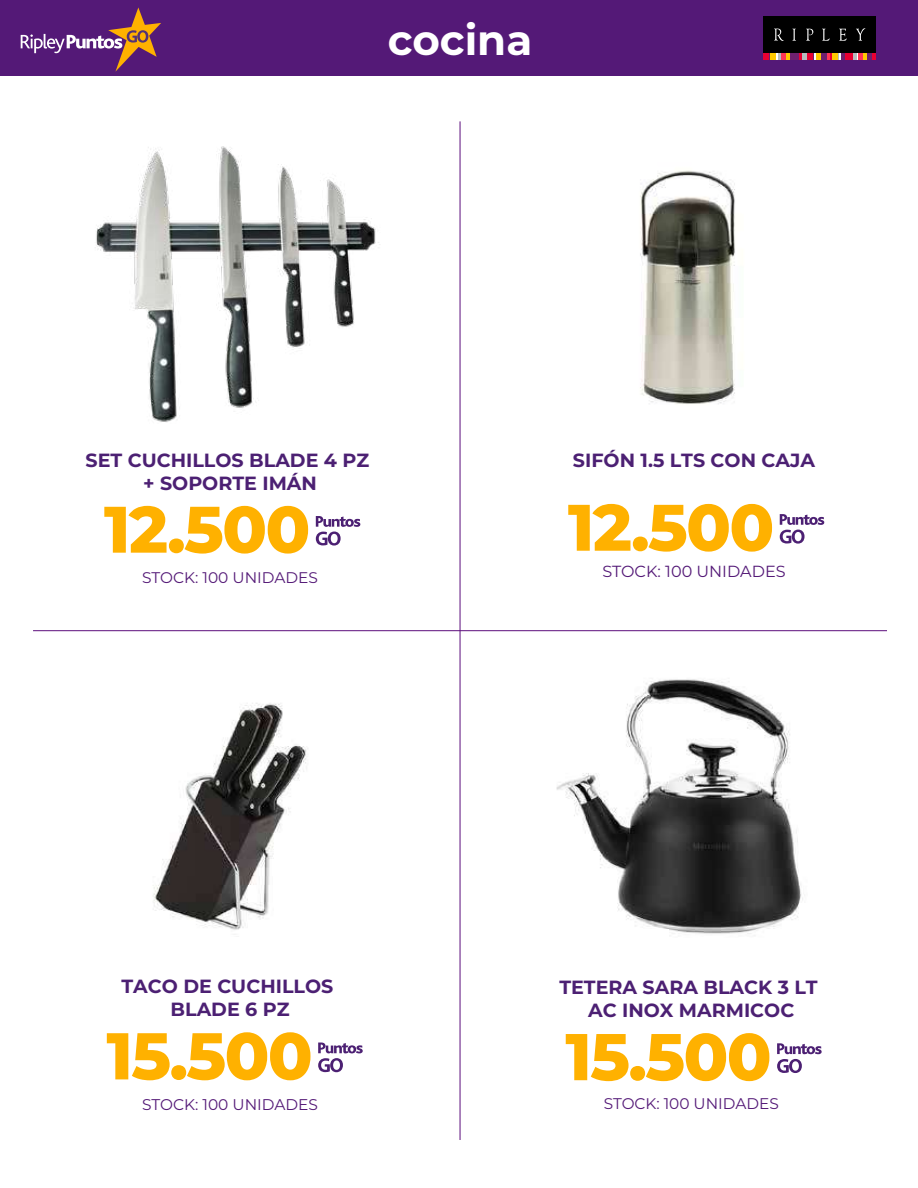
<style>
.page{position:relative;width:918px;height:1188px;background:#fff}
.page>*{position:absolute;margin:0;border:0;box-sizing:border-box;transform-origin:0 0}
.t1{font:800 66px "Montserrat";letter-spacing:-.025em;color:#ffb100}
.t2{font:800 65.55px "Montserrat";letter-spacing:-.025em;color:#ffb100}
.t3{font:700 42px "Montserrat";color:#fff}
.t4{font:700 19.05px/23.1px "Montserrat";color:#4c2073;text-align:center}
.t5{font:16.05px "Montserrat";color:#541977}
.t6{font:15.45px "Montserrat";color:#541977}
</style>
<div class="page">
<img style="left:640px;top:170px;width:95px;height:234px">
<svg style="left:780px;top:514px;width:44px;height:30px"></svg>
<svg style="left:318px;top:1043px;width:45px;height:29px"></svg>
<img style="left:153px;top:703px;width:155px;height:227px">
<img style="left:556px;top:679px;width:247px;height:257px">
<svg style="left:777px;top:1043px;width:45px;height:30px"></svg>
<div style="left:0;top:0;width:918px;height:75px;background:#541977"></div>
<svg style="left:21px;top:7px;width:140px;height:65px"></svg>
<div style="left:764px;top:16px;width:112px;height:44px;background:#000"></div>
<svg style="left:792px;top:29px;width:4px;height:12px"></svg>
<svg style="left:806px;top:29px;width:7px;height:12px"></svg>
<svg style="left:822px;top:29px;width:8px;height:12px"></svg>
<svg style="left:839px;top:29px;width:8px;height:12px"></svg>
<svg style="left:856px;top:28px;width:9px;height:13px"></svg>
<svg style="left:774px;top:28px;width:10px;height:13px"></svg>
<div style="left:790px;top:53px;width:9px;height:7px;background:#6e206e"></div>
<div style="left:781px;top:53px;width:6px;height:7px;background:#ff3556"></div>
<svg style="left:799px;top:53px;width:3px;height:7px"></svg>
<div style="left:802px;top:53px;width:6px;height:7px;background:#b6bcbf"></div>
<svg style="left:787px;top:53px;width:3px;height:7px"></svg>
<svg style="left:853px;top:53px;width:5px;height:7px"></svg>
<div style="left:816px;top:53px;width:6px;height:7px;background:#ffc900"></div>
<svg style="left:808px;top:53px;width:8px;height:7px"></svg>
<svg style="left:764px;top:53px;width:17px;height:7px"></svg>
<div style="left:844px;top:53px;width:9px;height:7px;background:#e90032"></div>
<svg style="left:822px;top:53px;width:22px;height:7px"></svg>
<div style="left:858px;top:53px;width:6px;height:7px;background:#ff3556"></div>
<svg style="left:864px;top:53px;width:12px;height:7px"></svg>
<hr style="left:33px;top:630px;width:854px;height:1px;background:#5c0e7c">
<hr style="left:460px;top:121px;width:1px;height:1019px;background:#5c0e7c">
<img style="left:95px;top:146px;width:285px;height:276px">
<svg style="left:316px;top:516px;width:44px;height:30px"></svg>
<h3 class="t3" style="left:388px;top:10px;width:146px">cocina</h3>
<p class="t4" style="left:86px;top:447px;width:285px">SET CUCHILLOS BLADE 4 PZ + SOPORTE IMÁN</p>
<h2 class="t2" style="left:104px;top:481px;width:208px">12.500</h2>
<p class="t6" style="left:142px;top:567px;width:177px">STOCK: 100 UNIDADES</p>
<p class="t4" style="left:573px;top:448px;width:244px">SIFÓN 1.5 LTS CON CAJA</p>
<h2 class="t2" style="left:568px;top:479px;width:208px">12.500</h2>
<p class="t5" style="left:602px;top:561px;width:185px">STOCK: 100 UNIDADES</p>
<p class="t4" style="left:121px;top:974px;width:213px">TACO DE CUCHILLOS<br>BLADE 6 PZ</p>
<h1 class="t1" style="left:106px;top:1008px;width:208px">15.500</h1>
<p class="t6" style="left:142px;top:1094px;width:177px">STOCK: 100 UNIDADES</p>
<p class="t4" style="left:559px;top:974px;width:260px">TETERA SARA BLACK 3 LT<br>AC INOX MARMICOC</p>
<h1 class="t1" style="left:565px;top:1008px;width:208px">15.500</h1>
<p class="t6" style="left:604px;top:1093px;width:177px">STOCK: 100 UNIDADES</p>
</div>
